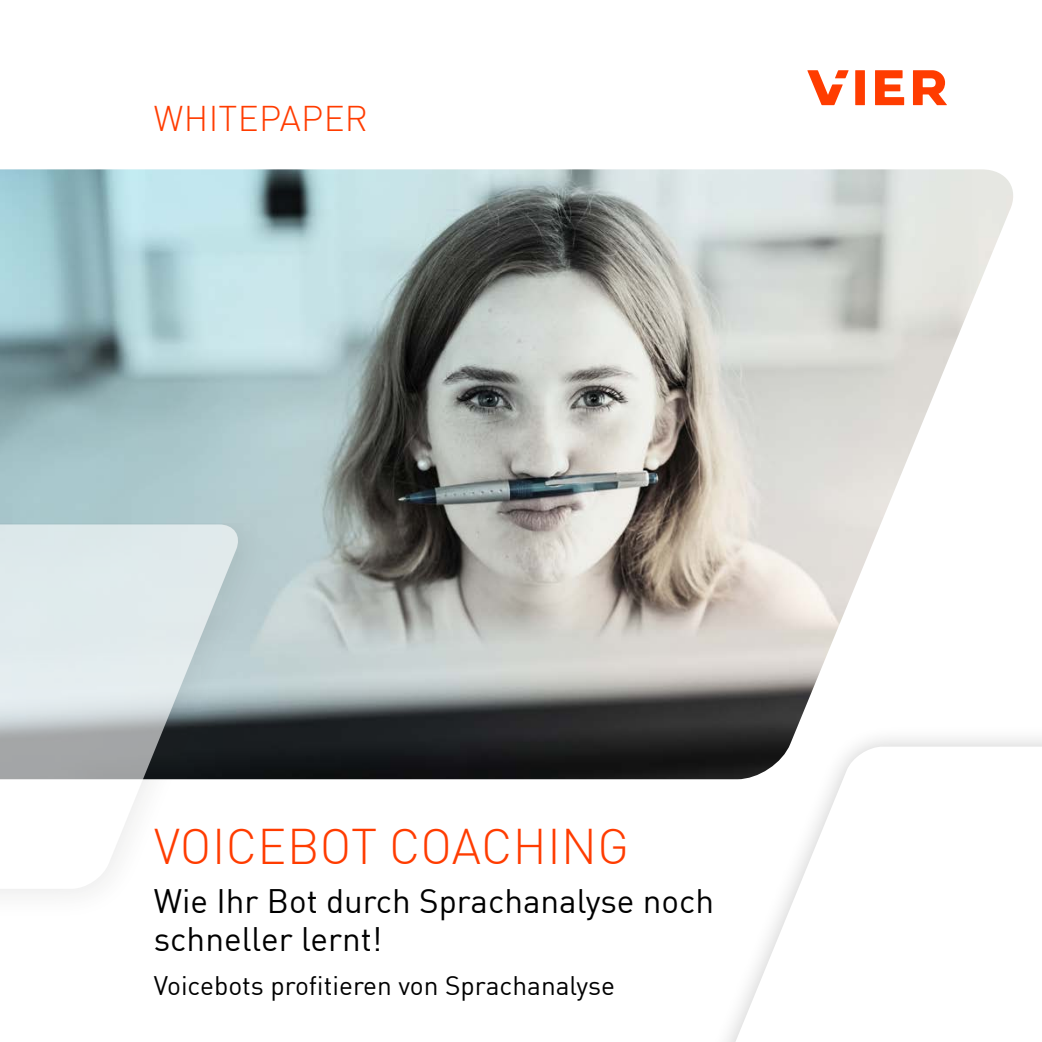
<style>
.page{position:relative;width:1042px;height:1042px;background:#fff}
.page>*{position:absolute;margin:0;border:0;box-sizing:border-box;transform-origin:0 0}
.t1{font:300 49px "DINOT";letter-spacing:.01em;color:#ff3c00}
.t2{font:300 35px "DINOT";letter-spacing:.01em;color:#ff3c00}
.t3{font:33.25px/38.5px "DINOT";color:#000}
.t4{font:26.25px "DINOT";color:#000}
</style>
<div class="page">
<img style="left:0;top:169px;width:1013px;height:610px">
<svg style="left:807px;top:70px;width:41px;height:35px"></svg>
<svg style="left:875px;top:70px;width:29px;height:35px"></svg>
<div style="left:855px;top:70px;width:10px;height:35px;background:#ff3c00"></div>
<svg style="left:913px;top:70px;width:34px;height:35px"></svg>
<div style="left:700px;top:724px;width:342px;height:318px;background:#000;opacity:.2"></div>
<svg style="left:718px;top:746px;width:324px;height:296px"></svg>
<svg style="left:0;top:524px;width:270px;height:370px"></svg>
<svg style="left:0;top:524px;width:242px;height:365px;fill:#e0eaec"></svg>
<p class="t2" style="left:154px;top:92px;width:215px">WHITEPAPER</p>
<h1 class="t1" style="left:154px;top:809px;width:476px">VOICEBOT COACHING</h1>
<p class="t3" style="left:154px;top:878px;width:562px">Wie Ihr Bot durch Sprachanalyse noch schneller lernt!</p>
<p class="t4" style="left:154px;top:965px;width:463px">Voicebots profitieren von Sprachanalyse</p>
</div>
